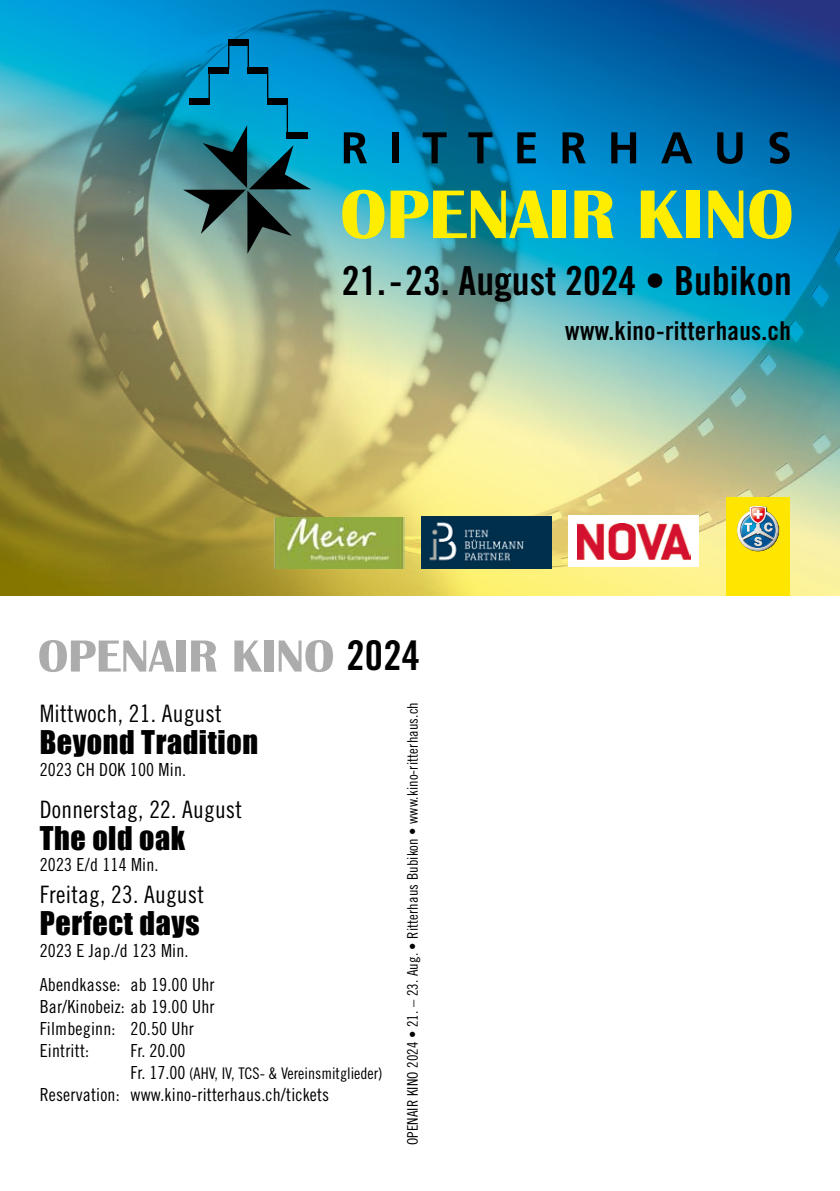
<style>
.page{position:relative;width:840px;height:1191px;background:#fff}
.page>*{position:absolute;margin:0;border:0;box-sizing:border-box;transform-origin:0 0}
.t1{font:700 71.2px "Britannic";color:#ffed00}
.t2{font:41px "Trade Gothic LT Std Bd Cn 20";color:#000}
.t3{font:40px "Trade Gothic LT Std Bd Cn 20";color:#000}
.t4{font:30px "Impact";letter-spacing:.02em;color:#000}
.t5{font:26px "Trade Gothic LT Std Bd Cn 20";letter-spacing:.01em;color:#000}
.t6{font:24px "Trade Gothic LT Std Cn 18";letter-spacing:.01em;color:#000}
.t7{font:18px/22px "Trade Gothic LT Std Cn 18";letter-spacing:.01em;color:#000}
.t8{font:16px "Trade Gothic LT Std Cn 18";color:#000}
.t9{font:14.6px "Trade Gothic LT Std Cn 18";letter-spacing:.01em;color:#000}
.s1{font-size:18px}
</style>
<div class="page">
<img style="left:0;top:0;width:839px;height:595px">
<svg style="left:183px;top:40px;width:128px;height:214px;background:#22839c"></svg>
<div style="left:228px;top:40px;width:21px;height:6px;background:#000"></div>
<div style="left:208px;top:68px;width:21px;height:6px;background:#000"></div>
<div style="left:247px;top:68px;width:21px;height:6px;background:#000"></div>
<div style="left:189px;top:98px;width:21px;height:7px;background:#000"></div>
<div style="left:267px;top:98px;width:21px;height:7px;background:#000"></div>
<div style="left:286px;top:132px;width:21px;height:7px;background:#000"></div>
<svg style="left:343px;top:132px;width:24px;height:31px"></svg>
<div style="left:392px;top:132px;width:6px;height:31px;background:#000"></div>
<svg style="left:422px;top:132px;width:24px;height:31px"></svg>
<svg style="left:468px;top:132px;width:24px;height:31px"></svg>
<svg style="left:517px;top:132px;width:18px;height:31px"></svg>
<svg style="left:562px;top:132px;width:23px;height:31px"></svg>
<svg style="left:611px;top:132px;width:24px;height:31px"></svg>
<svg style="left:660px;top:132px;width:32px;height:31px"></svg>
<svg style="left:716px;top:132px;width:26px;height:32px"></svg>
<svg style="left:769px;top:132px;width:20px;height:32px"></svg>
<div style="left:725px;top:497px;width:64px;height:98px;background:#ffe600"></div>
<svg style="left:737px;top:506px;width:42px;height:45px"></svg>
<img style="left:273px;top:517px;width:131px;height:51px">
<img style="left:421px;top:516px;width:130px;height:52px">
<div style="left:568px;top:516px;width:130px;height:51px;background:#fff"></div>
<img style="left:577px;top:523px;width:112px;height:36px">
<svg style="left:39px;top:640px;width:135px;height:32px"></svg>
<div style="left:176px;top:640px;width:9px;height:31px;background:#acacac"></div>
<svg style="left:191px;top:640px;width:26px;height:31px"></svg>
<svg style="left:234px;top:640px;width:28px;height:31px"></svg>
<div style="left:264px;top:640px;width:9px;height:31px;background:#acacac"></div>
<svg style="left:278px;top:640px;width:55px;height:32px"></svg>
<h1 class="t1" style="left:340px;top:174px;width:454px">OPENAIR KINO</h1>
<h3 class="t3" style="left:341px;top:256px;width:451px">21. - 23. August 2024 • Bubikon</h3>
<h3 class="t5" style="left:565px;top:315px;width:227px">www.kino-ritterhaus.ch</h3>
<h2 class="t2" style="left:346px;top:631px;width:75px">2024</h2>
<h3 class="t6" style="left:40px;top:699px;width:183px">Mittwoch, 21. August</h3>
<h3 class="t4" style="left:40px;top:719px;width:220px">Beyond Tradition</h3>
<p class="t7" style="left:40px;top:758px;width:148px">2023 CH DOK 100 Min.</p>
<h3 class="t6" style="left:40px;top:795px;width:204px">Donnerstag, 22. August</h3>
<h3 class="t4" style="left:40px;top:814px;width:147px">The old oak</h3>
<p class="t7" style="left:40px;top:853px;width:120px">2023 E/d 114 Min.</p>
<h3 class="t6" style="left:40px;top:880px;width:166px">Freitag, 23. August</h3>
<h3 class="t4" style="left:40px;top:900px;width:161px">Perfect days</h3>
<p class="t7" style="left:40px;top:933px;width:176px;line-height:34px">2023 E Jap./d 123 Min.<br>Abendkasse: ab 19.00 Uhr</p>
<p class="t7" style="left:40px;top:995px;width:176px">Bar/Kinobeiz: ab 19.00 Uhr<br>Filmbeginn: 20.50 Uhr<br>Eintritt:</p>
<p class="t7" style="left:130px;top:1039px;width:56px">Fr. 20.00</p>
<p class="t8" style="left:130px;top:1063px;width:253px"><span class="s1">Fr. 17.00</span> (AHV, IV, TCS- &amp; Vereinsmitglieder)</p>
<p class="t7" style="left:40px;top:1083px;width:291px">Reservation: www.kino-ritterhaus.ch/tickets</p>
<p class="t9" style="left:403px;top:1145px;width:445px;rotate:-90deg">OpenAir KinO 2024 • 21. – 23. Aug. • Ritterhaus Bubikon • www.kino-ritterhaus.ch</p>
</div>
